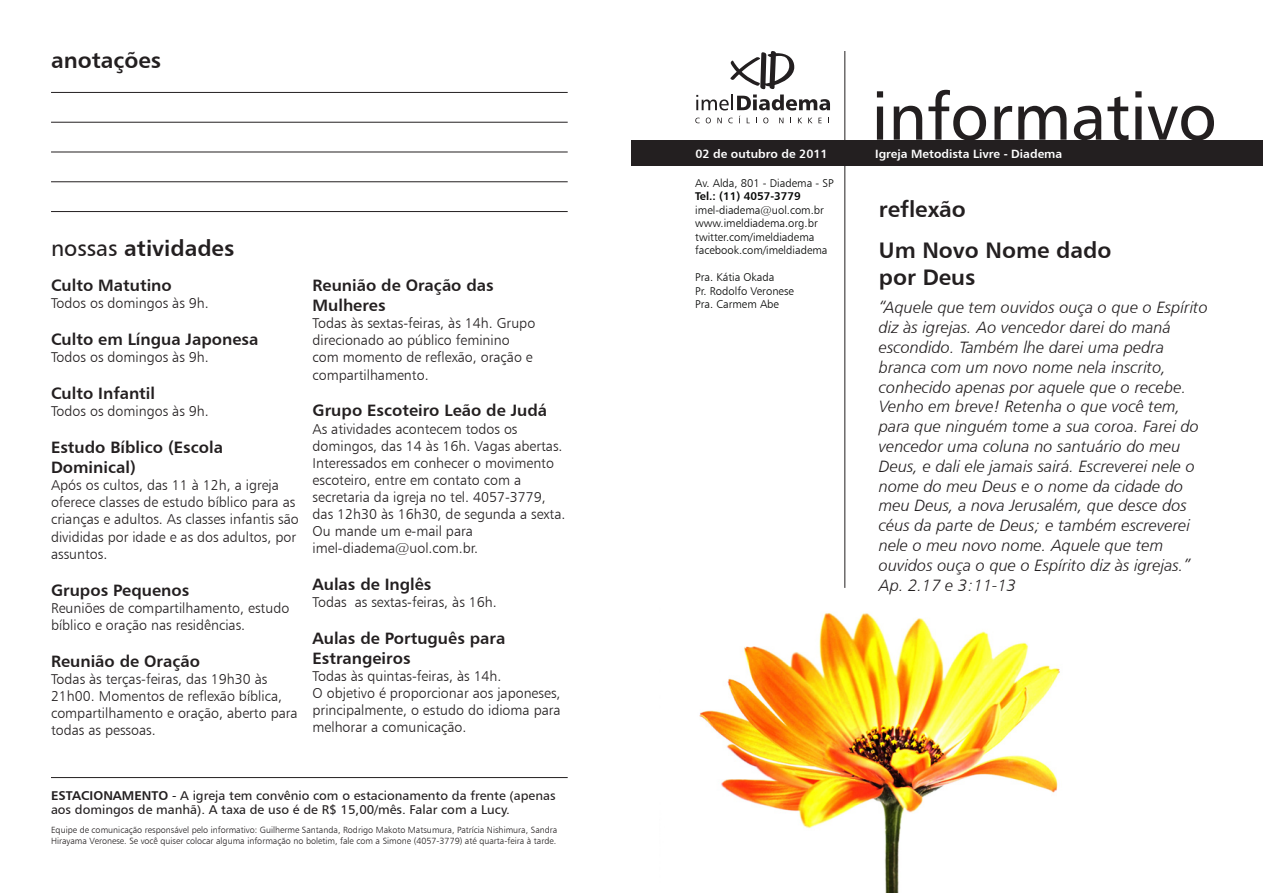
<style>
.page{position:relative;width:1263px;height:893px;background:#fff}
.page>*{position:absolute;margin:0;border:0;box-sizing:border-box;transform-origin:0 0}
.t1{font:66px "Humanist 777 BT Roman B";color:#231f20}
.título{font:22.5px/27px "Humanist 777 BT Bold B";color:#231f20}
.texto{font:16.5px/19.8px "Humanist 777 BT Light Italic B";color:#231f20}
.subtítulo{font:16.5px/19.8px "Humanist 777 BT Bold B";color:#231f20}
.texto-2{font:14.25px/17.1px "Humanist 777 BT Light B";color:#231f20}
.texto-3{font:12.75px/13.5px "Humanist 777 BT Roman B";color:#231f20}
.t2{font:12px "Humanist 777 BT Bold B";color:#fff}
.t3{font:11.25px "Humanist 777 BT Light B";color:#040504}
.t4{font:11.25px "Humanist 777 BT Bold B";color:#040504}
.texto_10_light{font:9px/10.8px "Humanist 777 BT Light B";color:#231f20}
.s1{font-family:"Humanist 777 BT Roman B"}
.s2{font-family:"Humanist 777 BT Bold B"}
</style>
<div class="page">
<img style="left:699px;top:578px;width:361px;height:315px">
<hr style="left:844px;top:51px;width:1px;height:537px;background:#231f20">
<div style="left:631px;top:140px;width:632px;height:25px;background:#231f20"></div>
<hr style="left:51px;top:92px;width:517px;height:1px;background:#231f20">
<hr style="left:51px;top:122px;width:517px;height:1px;background:#231f20">
<hr style="left:51px;top:152px;width:517px;height:1px;background:#231f20">
<hr style="left:51px;top:182px;width:517px;height:1px;background:#231f20">
<hr style="left:51px;top:211px;width:517px;height:1px;background:#231f20">
<svg style="left:695px;top:51px;width:135px;height:72px"></svg>
<hr style="left:51px;top:777px;width:517px;height:1px;background:#231f20">
<p class="título" style="left:51px;top:46px;width:112px">anotações</p>
<p class="título" style="left:51px;top:234px;width:185px"><span class="s1">nossas</span> atividades</p>
<p class="subtítulo" style="left:51px;top:275px;width:122px">Culto Matutino</p>
<p class="texto-2" style="left:51px;top:295px;width:159px">Todos os domingos às 9h.</p>
<p class="subtítulo" style="left:51px;top:329px;width:209px">Culto em Língua Japonesa</p>
<p class="texto-2" style="left:51px;top:349px;width:159px">Todos os domingos às 9h.</p>
<p class="subtítulo" style="left:51px;top:383px;width:106px">Culto Infantil</p>
<p class="texto-2" style="left:51px;top:403px;width:159px">Todos os domingos às 9h.</p>
<p class="subtítulo" style="left:51px;top:437px;width:174px">Estudo Bíblico (Escola<br>Dominical)</p>
<p class="texto-2" style="left:51px;top:477px;width:249px">Após os cultos, das 11 à 12h, a igreja oferece classes de estudo bíblico para as crianças e adultos. As classes infantis são divididas por idade e as dos adultos, por assuntos.</p>
<p class="subtítulo" style="left:51px;top:579px;width:140px">Grupos Pequenos</p>
<p class="texto-2" style="left:51px;top:599px;width:240px">Reuniões de compartilhamento, estudo bíblico e oração nas residências.</p>
<p class="subtítulo" style="left:51px;top:651px;width:150px">Reunião de Oração</p>
<p class="texto-2" style="left:51px;top:670px;width:248px">Todas às terças-feiras, das 19h30 às 21h00. Momentos de reflexão bíblica, compartilhamento e oração, aberto para todas as pessoas.</p>
<p class="subtítulo" style="left:313px;top:275px;width:183px">Reunião de Oração das<br>Mulheres</p>
<p class="texto-2" style="left:313px;top:315px;width:224px">Todas às sextas-feiras, às 14h. Grupo direcionado ao público feminino com momento de reflexão, oração e compartilhamento.</p>
<p class="subtítulo" style="left:313px;top:400px;width:236px">Grupo Escoteiro Leão de Judá</p>
<p class="texto-2" style="left:313px;top:420px;width:254px">As atividades acontecem todos os domingos, das 14 às 16h. Vagas abertas.<br>Interessados em conhecer o movimento escoteiro, entre em contato com a secretaria da igreja no tel. 4057-3779, das 12h30 às 16h30, de segunda a sexta.</p>
<p class="texto-2" style="left:313px;top:522px;width:162px">Ou mande um e-mail para</p>
<p class="texto-2" style="left:313px;top:540px;width:167px">imel-diadema@uol.com.br.</p>
<p class="subtítulo" style="left:313px;top:574px;width:120px">Aulas de Inglês</p>
<p class="texto-2" style="left:313px;top:594px;width:186px">Todas as sextas-feiras, às 16h.</p>
<p class="subtítulo" style="left:313px;top:628px;width:194px">Aulas de Português para<br>Estrangeiros</p>
<p class="texto-2" style="left:313px;top:667px;width:250px">Todas às quintas-feiras, às 14h.<br>O objetivo é proporcionar aos japoneses, principalmente, o estudo do idioma para melhorar a comunicação.</p>
<p class="texto-3" style="left:51px;top:789px;width:506px"><span class="s2">ESTACIONAMENTO</span> - A igreja tem convênio com o estacionamento da frente (apenas aos domingos de manhã). A taxa de uso é de R$ 15,00/mês. Falar com a Lucy.</p>
<p class="texto_10_light" style="left:51px;top:825px;width:508px">Equipe de comunicação responsável pelo informativo: Guilherme Santanda, Rodrigo Makoto Matsumura, Patrícia Nishimura, Sandra<br>Hirayama Veronese. Se você quiser colocar alguma informação no boletim, fale com a Simone (4057-3779) até quarta-feira à tarde.</p>
<p class="t2" style="left:695px;top:146px;width:134px">02 de outubro de 2011</p>
<p class="t3" style="left:695px;top:176px;width:140px">Av. Alda, 801 - Diadema - SP</p>
<p class="t4" style="left:695px;top:189px;width:107px">Tel.: (11) 4057-3779</p>
<p class="t3" style="left:695px;top:203px;width:130px">imel-diadema@uol.com.br</p>
<p class="t3" style="left:695px;top:217px;width:124px">www.imeldiadema.org.br</p>
<p class="t3" style="left:695px;top:230px;width:121px">twitter.com/imeldiadema</p>
<p class="t3" style="left:695px;top:244px;width:134px">facebook.com/imeldiadema</p>
<p class="t3" style="left:695px;top:271px;width:81px">Pra. Kátia Okada</p>
<p class="t3" style="left:695px;top:284px;width:100px">Pr. Rodolfo Veronese</p>
<p class="t3" style="left:695px;top:298px;width:85px">Pra. Carmem Abe</p>
<p class="t1" style="left:872px;top:76px;width:347px">informativo</p>
<p class="t2" style="left:875px;top:146px;width:189px">Igreja Metodista Livre - Diadema</p>
<p class="título" style="left:879px;top:195px;width:89px">reflexão</p>
<p class="título" style="left:879px;top:236px;width:234px">Um Novo Nome dado por Deus</p>
<p class="texto" style="left:879px;top:297px;width:331px">“Aquele que tem ouvidos ouça o que o Espírito diz às igrejas. Ao vencedor darei do maná escondido. Também lhe darei uma pedra branca com um novo nome nela inscrito, conhecido apenas por aquele que o recebe.<br>Venho em breve! Retenha o que você tem, para que ninguém tome a sua coroa. Farei do vencedor uma coluna no santuário do meu Deus, e dali ele jamais sairá. Escreverei nele o nome do meu Deus e o nome da cidade do meu Deus, a nova Jerusalém, que desce dos céus da parte de Deus; e também escreverei nele o meu novo nome. Aquele que tem ouvidos ouça o que o Espírito diz às igrejas.”</p>
<p class="texto" style="left:879px;top:575px;width:139px">Ap. 2.17 e 3:11-13</p>
</div>
